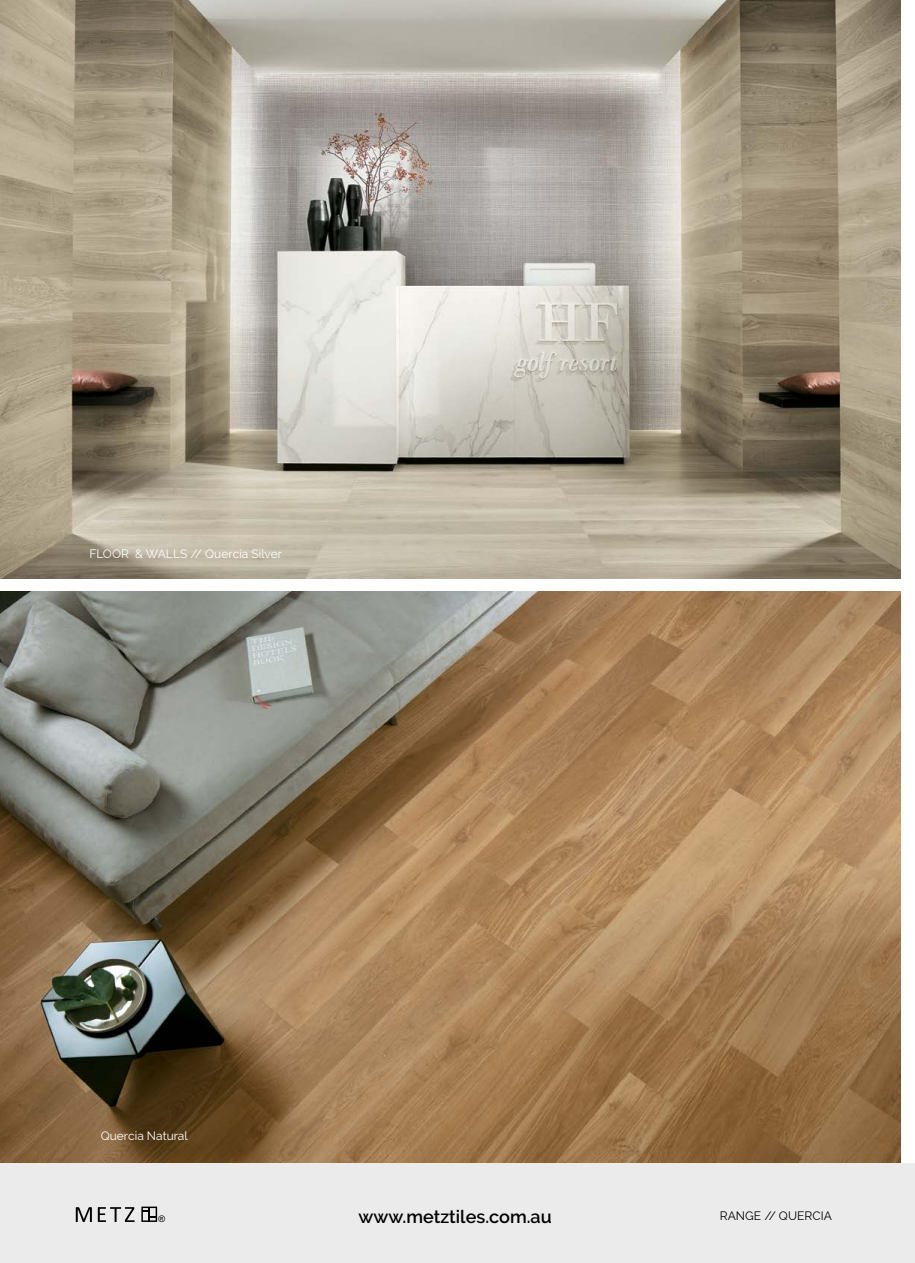
<style>
.page{position:relative;width:915px;height:1263px;background:#fff}
.page>*{position:absolute;margin:0;border:0;box-sizing:border-box;transform-origin:0 0}
.t1{font:600 18px "Raleway";color:#000}
.t2{font:12px "Raleway";color:#fff}
.t3{font:12px "Raleway";color:#000}
.t4{font:9px "Arial";color:#000}
</style>
<div class="page">
<div style="left:0;top:1163px;width:914px;height:100px;background:#ebebec"></div>
<svg style="left:141px;top:1206px;width:16px;height:16px"></svg>
<svg style="left:76px;top:1207px;width:16px;height:15px"></svg>
<svg style="left:98px;top:1207px;width:37px;height:15px"></svg>
<img style="left:0;top:0;width:900px;height:578px">
<img style="left:0;top:591px;width:899px;height:571px">
<p class="t2" style="left:89px;top:547px;width:194px">FLOOR &amp; WALLS // Quercia Silver</p>
<p class="t2" style="left:101px;top:1129px;width:88px">Quercia Natural</p>
<p class="t4" style="left:158px;top:1213px;width:8px">®</p>
<h1 class="t1" style="left:358px;top:1206px;width:194px">www.metztiles.com.au</h1>
<p class="t3" style="left:719px;top:1209px;width:113px">RANGE // QUERCIA</p>
</div>
